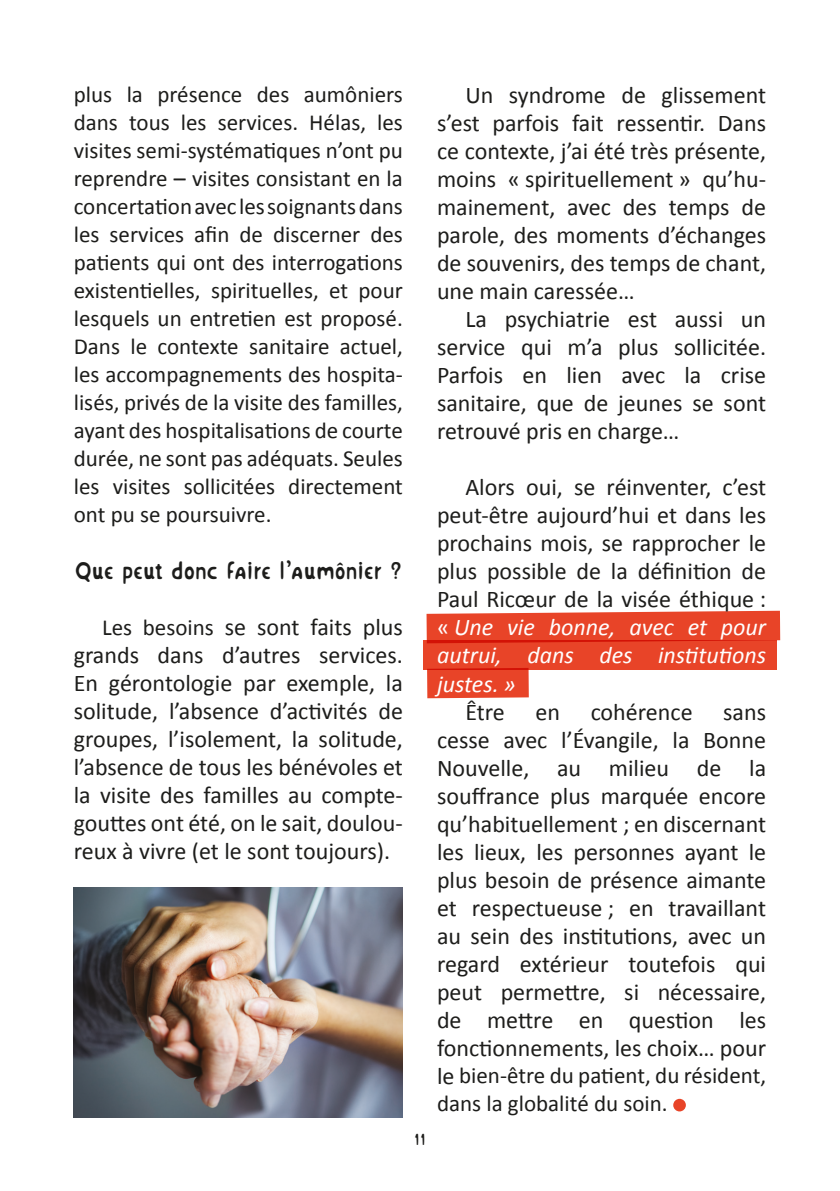
<style>
.page{position:relative;width:840px;height:1191px;background:#fff}
.page>*{position:absolute;margin:0;border:0;box-sizing:border-box;transform-origin:0 0}
.t1{font:24px/28px "Calibri";color:#1d1d1b;text-align:justify}
.t2{font:24px "Horny Village SEGUNDA";letter-spacing:.01em;color:#1d1d1b}
.t3{font:23px/28px "Calibri";color:#1d1d1b;text-align:justify}
.t4{font:16px "Horny Village SEGUNDA";color:#1d1d1b}
.s1{font-size:24px}
.s2{font-size:23px}
.s3{color:#fff}
.s4{font-style:italic;color:#fff}
</style>
<div class="page">
<div style="left:426px;top:611px;width:353px;height:32px;background:#e84428"></div>
<div style="left:422px;top:640px;width:354px;height:30px;background:#e84428"></div>
<svg style="left:427px;top:668px;width:101px;height:30px;background:#e74228"></svg>
<svg style="left:672px;top:1098px;width:13px;height:13px"></svg>
<img style="left:74px;top:887px;width:329px;height:230px">
<p class="t3" style="left:74px;top:81px;width:330px">plus la présence des aumôniers dans tous les services. Hélas, les visites semi-systématiques n’ont pu reprendre <span class="s1">–</span> visites consistant en la concertation avec les soignants dans les services afin de discerner des patients qui ont des interrogations existentielles, spirituelles, et pour lesquels un entretien est proposé.<br>Dans le contexte sanitaire actuel, les accompagnements des hospita&shy;lisés, privés de la visite des familles, ayant des hospitalisations de courte durée, ne sont pas adéquats. Seules les visites sollicitées directement ont pu se poursuivre.</p>
<p class="t2" style="left:75px;top:558px;width:328px">Que peut donc faire l’aumônier ?</p>
<p class="t1" style="left:74px;top:612px;width:330px;text-indent:28px"><span class="s2">Les besoins</span> se sont faits plus grands dans d’autres services.<br>En gérontologie par exemple, la solitude, l’absence d’activités de groupes, l’isolement, la solitude, l’absence de tous les bénévoles et la visite des familles au compte&shy;gouttes ont été, on le sait, doulou&shy;reux à vivre (et le sont toujours).</p>
<p class="t4" style="left:414px;top:1131px;width:14px">11</p>
<p class="t1" style="left:437px;top:81px;width:330px;text-indent:28px">Un syndrome de glissement s’est parfois fait ressentir. Dans ce contexte, j’ai été très présente, moins « spirituellement » qu’hu&shy;mainement, avec des temps de parole, des moments d’échanges de souvenirs, des temps de chant, une main caressée…</p>
<p class="t1" style="left:437px;top:305px;width:330px;text-indent:28px">La psychiatrie est aussi un service qui m’a plus sollicitée.<br>Parfois en lien avec la crise sanitaire, que de jeunes se sont retrouvé pris en charge…</p>
<p class="t1" style="left:437px;top:473px;width:330px;text-indent:28px">Alors oui, se réinventer, c’est peut-être aujourd’hui et dans les prochains mois, se rapprocher le plus possible de la définition de Paul Ricœur de la visée éthique : <span class="s3">«</span> <span class="s4">Une vie bonne, avec et pour autrui, dans des institutions justes. »</span></p>
<p class="t1" style="left:465px;top:697px;width:41px">Être</p>
<p class="t1" style="left:535px;top:697px;width:26px">en</p>
<p class="t1" style="left:590px;top:697px;width:103px">cohérence</p>
<p class="t1" style="left:437px;top:697px;width:330px;text-indent:286px">sans cesse avec l’Évangile, la Bonne Nouvelle, au milieu de la souffrance plus marquée encore qu’habituellement ; en discernant les lieux, les personnes ayant le plus besoin de présence aimante et respectueuse ; en travaillant au sein des institutions, avec un regard extérieur toutefois qui peut permettre, si nécessaire, de mettre en question les fonctionnements, les choix… pour</p>
<p class="t3" style="left:437px;top:1061px;width:330px"><span class="s1">le</span> bien-être du patient, du résident, dans la globalité du soin.</p>
</div>
